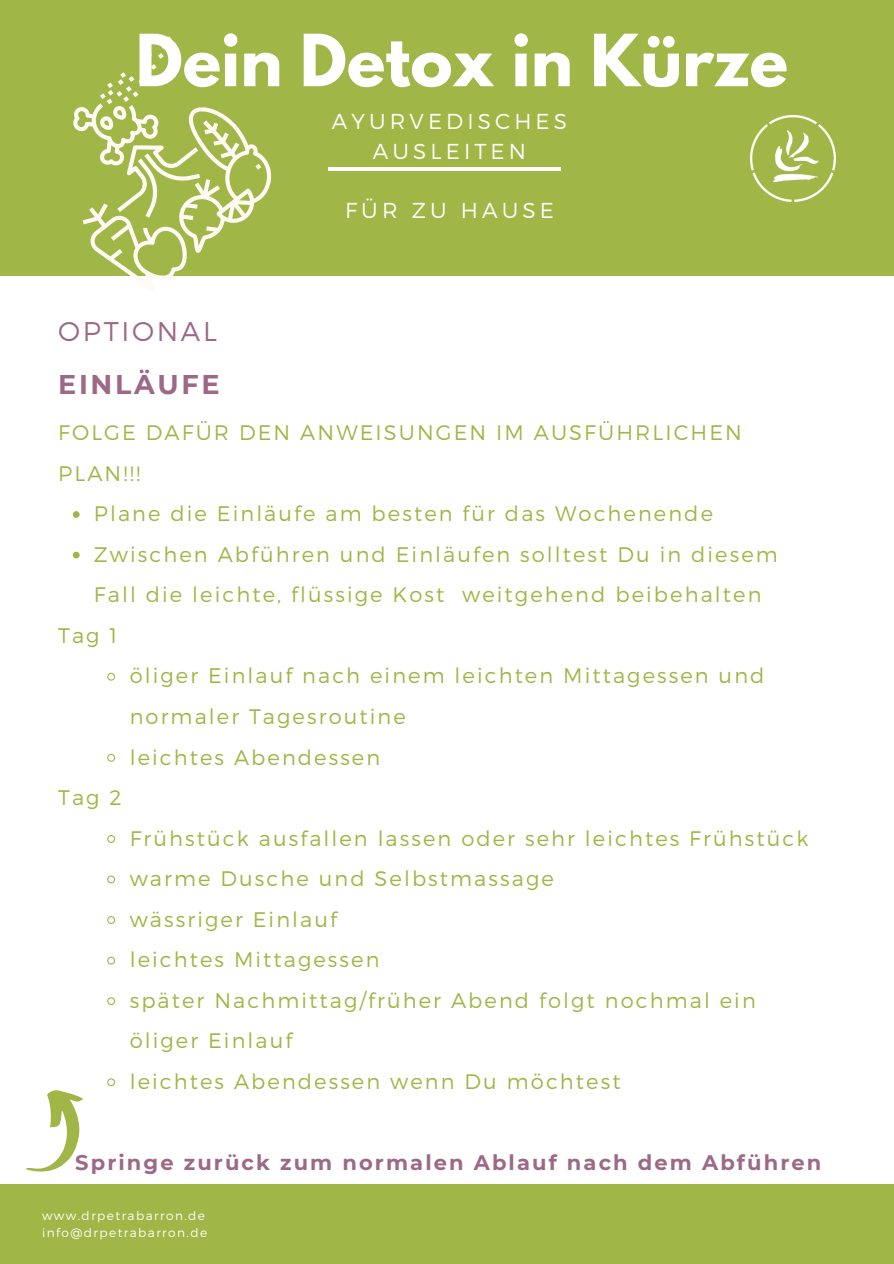
<style>
.page{position:relative;width:894px;height:1264px;background:#fff}
.page>*{position:absolute;margin:0;border:0;box-sizing:border-box;transform-origin:0 0}
.t1{font:700 63.6px "League Spartan";color:#fff}
.t2{font:300 27px "Montserrat";letter-spacing:.1em;color:#9c6987}
.t3{font:700 27px "Montserrat";letter-spacing:.1em;color:#9c6987}
.t4{font:300 21.6px/29.5px "Montserrat";letter-spacing:.19em;color:#fff;text-align:center}
.t5{font:300 21px/40.5px "Montserrat";letter-spacing:.1em;color:#a0b646}
.t6{font:700 21px "Montserrat";letter-spacing:.1em;color:#9c6987}
.t7{font:300 12.15px/16.5px "Montserrat";letter-spacing:.12em;color:#fff}
</style>
<div class="page">
<div style="left:0;top:0;width:893px;height:276px;background:#a0b646"></div>
<hr style="left:328px;top:167px;width:232px;height:3px;background:#fff">
<div style="left:0;top:1184px;width:893px;height:79px;background:#a0b646"></div>
<img style="left:750px;top:116px;width:84px;height:85px">
<svg style="left:73px;top:36px;width:199px;height:255px"></svg>
<svg style="left:73px;top:511px;width:7px;height:7px"></svg>
<svg style="left:73px;top:551px;width:7px;height:7px"></svg>
<svg style="left:107px;top:672px;width:9px;height:9px"></svg>
<svg style="left:107px;top:753px;width:9px;height:9px"></svg>
<svg style="left:107px;top:835px;width:9px;height:8px"></svg>
<svg style="left:107px;top:875px;width:9px;height:9px"></svg>
<svg style="left:107px;top:916px;width:9px;height:8px"></svg>
<svg style="left:107px;top:956px;width:9px;height:9px"></svg>
<svg style="left:107px;top:997px;width:9px;height:8px"></svg>
<svg style="left:26px;top:1078px;width:90px;height:94px"></svg>
<h1 class="t1" style="left:136px;top:29px;width:653px">Dein Detox in Kürze</h1>
<p class="t4" style="left:332px;top:106px;width:236px">AYURVEDISCHES<br>AUSLEITEN</p>
<p class="t4" style="left:345px;top:195px;width:210px">FÜR ZU HAUSE</p>
<p class="t2" style="left:58px;top:314px;width:160px">OPTIONAL</p>
<p class="t3" style="left:58px;top:368px;width:163px">EINLÄUFE</p>
<p class="t5" style="left:58px;top:411px;width:685px">FOLGE DAFÜR DEN ANWEISUNGEN IM AUSFÜHRLICHEN<br>PLAN!!!</p>
<p class="t5" style="left:94px;top:492px;width:685px">Plane die Einläufe am besten für das Wochenende<br>Zwischen Abführen und Einläufen solltest Du in diesem<br>Fall die leichte, flüssige Kost weitgehend beibehalten</p>
<p class="t5" style="left:58px;top:614px;width:61px">Tag 1</p>
<p class="t5" style="left:130px;top:654px;width:636px">öliger Einlauf nach einem leichten Mittagessen und normaler Tagesroutine<br>leichtes Abendessen</p>
<p class="t5" style="left:58px;top:776px;width:65px">Tag 2</p>
<p class="t5" style="left:130px;top:817px;width:680px">Frühstück ausfallen lassen oder sehr leichtes Frühstück warme Dusche und Selbstmassage<br>wässriger Einlauf<br>leichtes Mittagessen<br>später Nachmittag/früher Abend folgt nochmal ein öliger Einlauf<br>leichtes Abendessen wenn Du möchtest</p>
<p class="t6" style="left:75px;top:1149px;width:747px">Springe zurück zum normalen Ablauf nach dem Abführen</p>
<p class="t7" style="left:42px;top:1206px;width:167px">www.drpetrabarron.de info@drpetrabarron.de</p>
</div>
